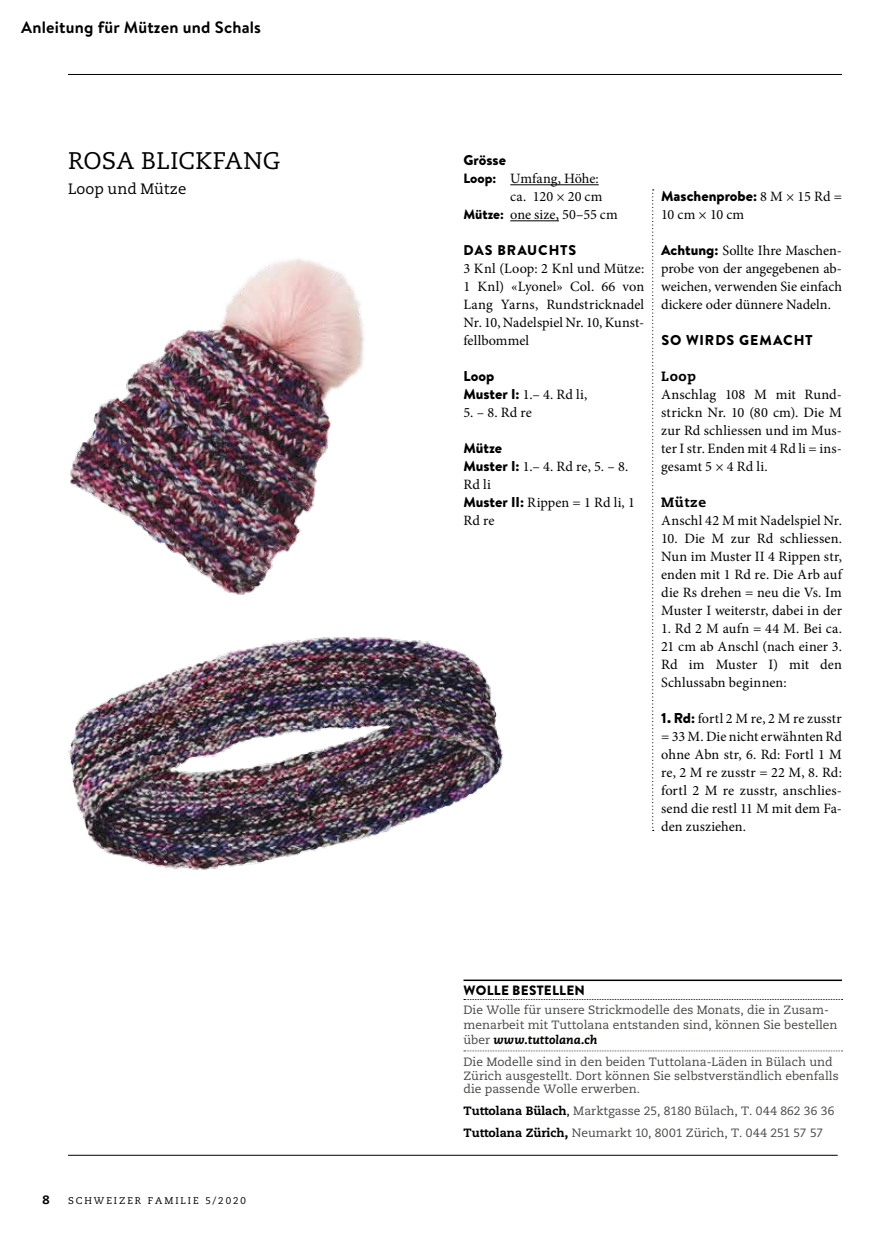
<style>
.page{position:relative;width:893px;height:1234px;background:#fff}
.page>*{position:absolute;margin:0;border:0;box-sizing:border-box;transform-origin:0 0}
.t1{font:24px "Caecilia";letter-spacing:.01em;color:#000}
.t2{font:700 16.5px "Brandon Text";letter-spacing:.01em;color:#000}
.t3{font:15px "Caecilia";color:#000}
.t4{font:14.25px/18px "Minion Pro";letter-spacing:.005em;color:#000;text-align:justify}
.t5{font:900 14.25px "Brandon Text";color:#000}
.t6{font:900 14.25px "Brandon Text";letter-spacing:.06em;color:#000}
.t7{font:900 14.1px "Brandon Text";letter-spacing:.065em;color:#000}
.t8{font:900 13.5px "Brandon Grotesque";letter-spacing:.02em;color:#000}
.t9{font:800 13.5px "Caecilia";letter-spacing:.05em;color:#000}
.t10{font:12px/15px "Caecilia";color:#444743}
.t11{font:800 12px "Caecilia";color:#000}
.t12{font:9.75px "Caecilia";letter-spacing:.2em;color:#000}
.s1{font-family:"Brandon Text";font-weight:900;font-size:13.5px}
.s2{font-family:"Brandon Text";font-weight:900}
.s3{font-family:"Minion Pro";font-weight:400}
.s4{font-weight:800;font-style:italic;color:#000}
.s5{font-weight:800;color:#000}
.s6{color:#000}
</style>
<div class="page">
<hr style="left:68px;top:74px;width:774px;height:1px;background:#000">
<hr style="left:68px;top:1154px;width:770px;height:1px;background:#000">
<hr style="left:463px;top:979px;width:379px;height:1px;background:#000">
<svg style="left:464px;top:1050px;width:379px;height:1px"></svg>
<svg style="left:652px;top:189px;width:2px;height:641px"></svg>
<hr style="left:510px;top:184px;width:89px;height:1px;background:#000">
<hr style="left:510px;top:220px;width:49px;height:1px;background:#000">
<img style="left:68px;top:646px;width:435px;height:224px">
<img style="left:68px;top:259px;width:370px;height:402px">
<p class="t2" style="left:21px;top:16px;width:241px">Anleitung für Mützen und Schals</p>
<h1 class="t1" style="left:68px;top:146px;width:214px">ROSA BLICKFANG</h1>
<p class="t3" style="left:68px;top:180px;width:120px">Loop und Mütze</p>
<p class="t11" style="left:43px;top:1192px;width:9px">8</p>
<p class="t12" style="left:68px;top:1194px;width:179px">SCHWEIZER FAMILIE 5/2020</p>
<p class="t5" style="left:463px;top:149px;width:44px">Grösse</p>
<p class="t4" style="left:463px;top:169px;width:137px"><span class="s1">Loop:</span> Umfang, Höhe:</p>
<p class="t4" style="left:510px;top:187px;width:94px">ca. 120 × 20 cm</p>
<p class="t4" style="left:463px;top:205px;width:156px"><span class="s1">Mütze:</span> one size, 50–55 cm</p>
<p class="t7" style="left:464px;top:240px;width:114px">DAS BRAUCHTS</p>
<p class="t4" style="left:463px;top:259px;width:182px">3 Knl (Loop: 2 Knl und Mütze:<br>1 Knl) «Lyonel» Col. 66 von Lang Yarns, Rundstricknadel Nr. 10, Nadelspiel Nr. 10, Kunst&shy;fellbommel</p>
<p class="t5" style="left:463px;top:365px;width:32px">Loop</p>
<p class="t4" style="left:463px;top:385px;width:125px"><span class="s2">Muster I:</span> 1.– 4. Rd li,</p>
<p class="t4" style="left:463px;top:403px;width:70px">5. – 8. Rd re</p>
<p class="t5" style="left:463px;top:437px;width:40px">Mütze</p>
<p class="t4" style="left:463px;top:457px;width:173px;text-align:left"><span class="s2">Muster I:</span> 1.– 4. Rd re, 5. – 8.<br>Rd li<br><span class="s2">Muster II:</span> Rippen = 1 Rd li, 1<br>Rd re</p>
<p class="t5" style="left:661px;top:185px;width:182px">Maschenprobe: <span class="s3">8 M × 15 Rd =</span></p>
<p class="t4" style="left:661px;top:205px;width:84px">10 cm × 10 cm</p>
<p class="t4" style="left:661px;top:241px;width:182px"><span class="s2">Achtung:</span> Sollte Ihre Maschen&shy;probe von der angegebenen ab&shy;weichen, verwenden Sie einfach dickere oder dünnere Nadeln.</p>
<p class="t6" style="left:661px;top:329px;width:153px">SO WIRDS GEMACHT</p>
<p class="t9" style="left:661px;top:367px;width:37px">Loop</p>
<p class="t4" style="left:661px;top:385px;width:182px">Anschlag 108 M mit Rund&shy;strickn Nr. 10 (80 cm). Die M zur Rd schliessen und im Mus&shy;ter I str. Enden mit 4 Rd li = ins&shy;gesamt 5 × 4 Rd li.</p>
<p class="t9" style="left:661px;top:493px;width:46px">Mütze</p>
<p class="t4" style="left:661px;top:511px;width:182px">Anschl 42 M mit Nadelspiel Nr.</p>
<p class="t4" style="left:661px;top:529px;width:182px">10. Die M zur Rd schliessen.<br>Nun im Muster II 4 Rippen str, enden mit 1 Rd re. Die Arb auf die Rs drehen = neu die Vs. Im Muster I weiterstr, dabei in der</p>
<p class="t4" style="left:661px;top:619px;width:182px">1. Rd 2 M aufn = 44 M. Bei ca.<br>21 cm ab Anschl (nach einer 3.<br>Rd im Muster I) mit den Schlussabn beginnen:</p>
<p class="t4" style="left:661px;top:709px;width:182px"><span class="s2">1. Rd:</span> fortl 2 M re, 2 M re zusstr = 33 M. Die nicht erwähnten Rd ohne Abn str, 6. Rd: Fortl 1 M re, 2 M re zusstr = 22 M, 8. Rd: fortl 2 M re zusstr, anschlies&shy;send die restl 11 M mit dem Fa&shy;den zusziehen.</p>
<p class="t8" style="left:464px;top:980px;width:123px">WOLLE BESTELLEN</p>
<p class="t10" style="left:463px;top:1002px;width:376px">Die Wolle für unsere Strickmodelle des Monats, die in Zusam&shy;menarbeit mit Tuttolana entstanden sind, können Sie bestellen über <span class="s4">www.tuttolana.ch</span></p>
<p class="t10" style="left:463px;top:1055px;width:377px;line-height:13.5px">Die Modelle sind in den beiden Tuttolana-Läden in Bülach und<br>Zürich ausgestellt. Dort können Sie selbstverständlich ebenfalls die passende Wolle erwerben.</p>
<p class="t10" style="left:463px;top:1099px;width:372px;line-height:22px"><span class="s5">Tuttolana Bülach</span><span class="s6">,</span> Marktgasse 25, 8180 Bülach, T. 044 862 36 36<br><span class="s5">Tuttolana Zürich,</span> Neumarkt 10, 8001 Zürich, T. 044 251 57 57</p>
</div>
